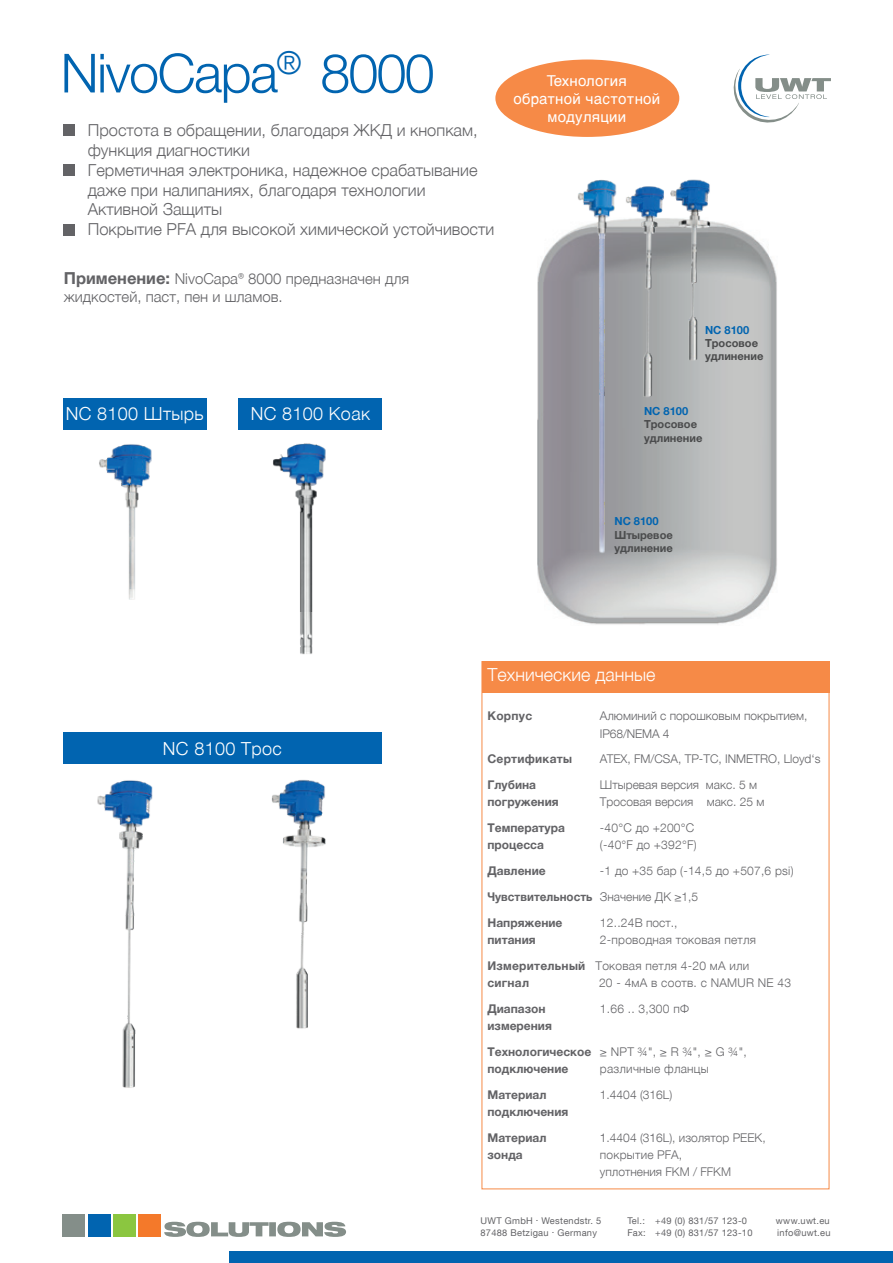
<style>
.page{position:relative;width:893px;height:1263px;background:#fff}
.page>*{position:absolute;margin:0;border:0;box-sizing:border-box;transform-origin:0 0}
.t1{font:300 54px "Helvetica Neue LT Com";letter-spacing:-.03em;color:#0164b0}
.t2{font:300 18px "Helvetica Neue LT Com";letter-spacing:.02em;color:#fff}
.t3{font:300 18px "Helvetica Neue LTCYR";color:#fff}
.t4{font:300 16.5px/19.8px "Helvetica Neue LTCYR";color:#636366}
.t5{font:300 15px/18px "Helvetica Neue LTCYR";color:#636366}
.t6{font:15px/18px "Helvetica LTCYR";letter-spacing:.02em;color:#fff;text-align:center}
.t7{font:700 12px/17.2px "Helvetica Neue LTCYR";color:#636366}
.t8{font:300 12px/17.2px "Helvetica Neue LTCYR";color:#636366}
.t9{font:300 12px/17.2px "Helvetica Neue LTCYR";letter-spacing:.02em;color:#636366}
.t10{font:300 12px "Helvetica Neue LT Com";color:#636366}
.t11{font:300 12px "Helvetica Neue LT Com";letter-spacing:.02em;color:#636366}
.t12{font:700 12px "Helvetica Neue LTCYR";letter-spacing:.02em;color:#636366}
.t13{font:700 11.1px/13.4px "Helvetica Neue LTCYR";color:#4b4c4d}
.t14{font:700 11.1px "Helvetica Neue LT Com";color:#0164b0}
.t15{font:9.3px "Helvetica Neue LT Com";letter-spacing:.03em;color:#636366}
.s1{font-weight:700;font-size:16.5px}
.s2{font-family:"Helvetica Neue LT Com";font-weight:700;font-size:16.5px}
.s3{font-family:"Helvetica Neue LTCYR"}
.s4{font-family:"Helvetica Neue LT Com"}
.s5{font-weight:300}
.s6{font-family:"Helvetica Neue LT Com";font-weight:300}
.s7{font-weight:700}
</style>
<div class="page">
<img style="left:538px;top:225px;width:239px;height:400px">
<img style="left:674px;top:179px;width:56px;height:196px">
<svg style="left:733px;top:55px;width:98px;height:68px"></svg>
<div style="left:63px;top:1215px;width:22px;height:22px;background:#848e89"></div>
<div style="left:88px;top:1215px;width:22px;height:22px;background:#0164b0"></div>
<div style="left:114px;top:1215px;width:22px;height:22px;background:#8bc640"></div>
<div style="left:139px;top:1215px;width:22px;height:22px;background:#f4792a"></div>
<svg style="left:164px;top:1222px;width:182px;height:15px"></svg>
<div style="left:230px;top:1251px;width:663px;height:12px;background:#0164b0"></div>
<img style="left:631px;top:186px;width:43px;height:228px">
<img style="left:562px;top:180px;width:69px;height:376px">
<img style="left:562px;top:233px;width:69px;height:5px">
<img style="left:97px;top:780px;width:56px;height:308px">
<img style="left:99px;top:444px;width:53px;height:156px">
<img style="left:300px;top:612px;width:13px;height:43px">
<img style="left:271px;top:779px;width:55px;height:250px">
<img style="left:242px;top:429px;width:94px;height:183px">
<div style="left:64px;top:125px;width:11px;height:11px;background:#636366"></div>
<div style="left:64px;top:164px;width:11px;height:12px;background:#636366"></div>
<div style="left:64px;top:224px;width:11px;height:11px;background:#636366"></div>
<div style="left:495px;top:60px;width:184px;height:77px;background:#f68a47;border-radius:50%"></div>
<div style="left:482px;top:661px;width:347px;height:32px;background:#f68a47"></div>
<div style="left:239px;top:398px;width:143px;height:31px;background:#0164b0"></div>
<div style="left:63px;top:398px;width:143px;height:31px;background:#0164b0"></div>
<div style="left:63px;top:733px;width:319px;height:31px;background:#0164b0"></div>
<p class="t1" style="left:61px;top:40px;width:376px">NivoCapa<sup>®</sup> 8000</p>
<p class="t4" style="left:88px;top:121px;width:391px">Простота в обращении, благодаря ЖКД и кнопкам, функция диагностики</p>
<p class="t4" style="left:88px;top:160px;width:391px">Герметичная электроника, надежное срабатывание даже при налипаниях, благодаря технологии<br>Активной Защиты</p>
<p class="t4" style="left:88px;top:220px;width:408px">Покрытие PFA для высокой химической устойчивости</p>
<p class="t5" style="left:64px;top:270px;width:347px"><span class="s1">Применение</span><span class="s2">:</span> NivoCapa® 8000 предназначен для жидкостей, паст, пен и шламов.</p>
<p class="t2" style="left:66px;top:403px;width:139px">NC 8100 <span class="s3">Штырь</span></p>
<p class="t2" style="left:251px;top:403px;width:121px">NC 8100 <span class="s3">Kоак</span></p>
<p class="t6" style="left:513px;top:71px;width:148px">Технология обратной частотной модуляции</p>
<p class="t14" style="left:705px;top:323px;width:46px">NC 8100</p>
<p class="t13" style="left:705px;top:336px;width:60px">Тросовое удлинение</p>
<p class="t14" style="left:644px;top:404px;width:46px">NC 8100</p>
<p class="t13" style="left:644px;top:418px;width:60px">Тросовое удлинение</p>
<p class="t14" style="left:614px;top:514px;width:46px">NC 8100</p>
<p class="t13" style="left:614px;top:528px;width:60px">Штыревое удлинение</p>
<p class="t2" style="left:163px;top:737px;width:121px">NC 8100 <span class="s3">Трос</span></p>
<p class="t3" style="left:487px;top:665px;width:170px">Технические данные</p>
<p class="t7" style="left:487px;top:708px;width:46px">Корпус</p>
<p class="t8" style="left:600px;top:708px;width:209px">Алюминий с порошковым покрытием,<br><span class="s4">IP68/NEMA 4</span></p>
<p class="t12" style="left:487px;top:752px;width:86px">Сертификаты</p>
<p class="t10" style="left:600px;top:752px;width:222px">ATEX, FM/CSA, <span class="s3">ТР-ТС</span>, INMETRO, Lloyd‘s</p>
<p class="t7" style="left:487px;top:776px;width:50px">Глубина</p>
<p class="t8" style="left:600px;top:776px;width:159px">Штыревая версия макс. 5 м</p>
<p class="t7" style="left:487px;top:794px;width:73px">погружения</p>
<p class="t8" style="left:600px;top:794px;width:166px">Тросовая версия макс. 25 м</p>
<p class="t7" style="left:487px;top:819px;width:79px">Температура</p>
<p class="t10" style="left:600px;top:820px;width:96px">-40°C <span class="s3">до</span> +200°C</p>
<p class="t7" style="left:487px;top:837px;width:58px">процесса</p>
<p class="t10" style="left:600px;top:838px;width:98px">(-40°F <span class="s3">до</span> +392°F)</p>
<p class="t7" style="left:487px;top:862px;width:60px">Давление</p>
<p class="t11" style="left:600px;top:863px;width:195px">-1 <span class="s3">до</span> +35 <span class="s3">бар</span> (-14,5 <span class="s3">до</span> +507,6 psi)</p>
<p class="t7" style="left:487px;top:888px;width:212px">Чувствительность <span class="s5">Значение ДК</span> <span class="s6">≥1,5</span></p>
<p class="t7" style="left:487px;top:914px;width:76px">Напряжение</p>
<p class="t10" style="left:600px;top:915px;width:79px">12..24<span class="s3">В пост.</span>,</p>
<p class="t7" style="left:487px;top:931px;width:50px">питания</p>
<p class="t9" style="left:600px;top:931px;width:158px">2-проводная токовая петля</p>
<p class="t9" style="left:487px;top:957px;width:263px"><span class="s7">Измерительный</span> Токовая петля 4-20 мА или <span class="s7">сигнал</span></p>
<p class="t9" style="left:599px;top:974px;width:193px"><span class="s4">20 - 4</span>мА в соотв. с NAMUR NE 43</p>
<p class="t7" style="left:487px;top:1000px;width:60px">Диапазон</p>
<p class="t10" style="left:600px;top:1001px;width:91px">1.66 .. 3,300 <span class="s3">пФ</span></p>
<p class="t7" style="left:487px;top:1017px;width:66px">измерения</p>
<p class="t7" style="left:487px;top:1043px;width:261px">Технологическое <span class="s6">≥ NPT ¾", ≥ R ¾", ≥ G ¾", </span>подключение</p>
<p class="t9" style="left:600px;top:1060px;width:110px">различные фланцы</p>
<p class="t7" style="left:487px;top:1086px;width:61px">Материал</p>
<p class="t10" style="left:600px;top:1087px;width:74px">1.4404 (316L)</p>
<p class="t7" style="left:487px;top:1103px;width:82px">подключения</p>
<p class="t7" style="left:487px;top:1129px;width:61px">Материал</p>
<p class="t8" style="left:600px;top:1129px;width:167px">1.4404 (316L), изолятор PEEK,</p>
<p class="t7" style="left:487px;top:1146px;width:37px">зонда</p>
<p class="t8" style="left:600px;top:1146px;width:133px">покрытие PFA, уплотнения FKM / FFKM</p>
<p class="t15" style="left:480px;top:1215px;width:122px">UWT GmbH . Westendstr. 5</p>
<p class="t15" style="left:627px;top:1215px;width:121px">Tel.: +49 (0) 831/57 123-0</p>
<p class="t15" style="left:776px;top:1215px;width:56px">www.uwt.eu</p>
<p class="t15" style="left:480px;top:1227px;width:118px">87488 Betzigau . Germany</p>
<p class="t15" style="left:627px;top:1227px;width:127px">Fax: +49 (0) 831/57 123-10</p>
<p class="t15" style="left:777px;top:1227px;width:55px">info@uwt.eu</p>
</div>
